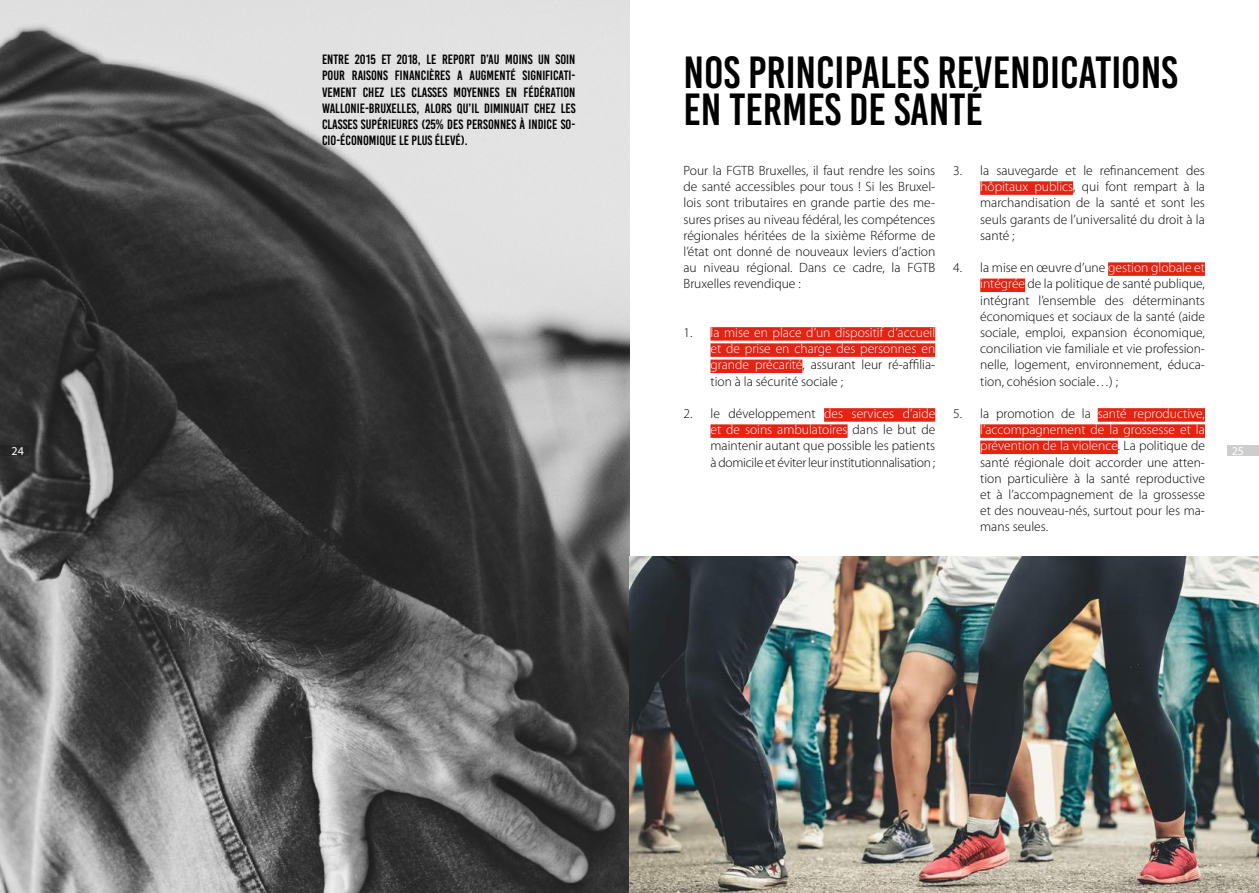
<style>
.page{position:relative;width:1259px;height:893px;background:#fff}
.page>*{position:absolute;margin:0;border:0;box-sizing:border-box;transform-origin:0 0}
.t1{font:45px/37.5px "Bebas Kai";color:#000}
.t2{font:300 13.5px/16.2px "Myriad Pro";color:#000;text-align:justify}
.t3{font:13.5px/16.2px "Bebas Kai";color:#000;text-align:justify}
.t4{font:300 13.5px/16.2px "Myriad Pro";color:#fff;text-align:justify}
.t5{font:12px "Myriad Pro";color:#fff}
.s1{color:#000}
.s2{color:#fff}
</style>
<div class="page">
<img style="left:0;top:0;width:629px;height:893px">
<div style="left:710px;top:327px;width:225px;height:14px;background:#e42313"></div>
<div style="left:710px;top:343px;width:225px;height:14px;background:#e42313"></div>
<div style="left:710px;top:360px;width:92px;height:13px;background:#e42313"></div>
<div style="left:824px;top:408px;width:111px;height:14px;background:#e42313"></div>
<div style="left:710px;top:424px;width:137px;height:14px;background:#e42313"></div>
<div style="left:980px;top:181px;width:93px;height:14px;background:#e42313"></div>
<div style="left:1108px;top:262px;width:97px;height:14px;background:#e42313"></div>
<div style="left:980px;top:279px;width:45px;height:13px;background:#e42313"></div>
<div style="left:1097px;top:408px;width:108px;height:14px;background:#e42313"></div>
<div style="left:980px;top:424px;width:225px;height:14px;background:#e42313"></div>
<div style="left:980px;top:441px;width:137px;height:13px;background:#e42313"></div>
<img style="left:629px;top:556px;width:630px;height:337px">
<div style="left:1227px;top:445px;width:32px;height:11px;background:#cdcdcd"></div>
<div style="left:0;top:445px;width:29px;height:11px;background:#272727"></div>
<p class="t3" style="left:322px;top:51px;width:255px">ENTRE 2015 ET 2018, LE REPORT D’AU MOINS UN SOIN POUR RAISONS FINANCIÈRES A AUGMENTÉ SIGNIFICATI-VEMENT CHEZ LES CLASSES MOYENNES EN FÉDÉRATION WALLONIE-BRUXELLES, ALORS QU’IL DIMINUAIT CHEZ LES CLASSES SUPÉRIEURES (25% DES PERSONNES À INDICE SO-CIO-ÉCONOMIQUE LE PLUS ÉLEVÉ).</p>
<h1 class="t1" style="left:683px;top:54px;width:495px">NOS PRINCIPALES REVENDICATIONS<br>EN TERMES DE SANTÉ</h1>
<p class="t2" style="left:683px;top:162px;width:253px">Pour la FGTB Bruxelles, il faut rendre les soins de santé accessibles pour tous ! Si les Bruxel&shy;lois sont tributaires en grande partie des me&shy;sures prises au niveau fédéral, les compétences régionales héritées de la sixième Réforme de l’état ont donné de nouveaux leviers d’action au niveau régional. Dans ce cadre, la FGTB Bruxelles revendique :</p>
<p class="t4" style="left:710px;top:324px;width:226px;text-indent:-27px"><span class="s1">1.</span> la mise en place d’un dispositif d’accueil et de prise en charge des personnes en grande précarité<span class="s1">, assurant leur ré-affilia&shy;tion à la sécurité sociale ;</span></p>
<p class="t2" style="left:710px;top:405px;width:226px;text-indent:-27px">2. le développement <span class="s2">des services d’aide et de soins ambulatoires</span> dans le but de maintenir autant que possible les patients à domicile et éviter leur institutionnalisation ;</p>
<p class="t2" style="left:980px;top:162px;width:226px;text-indent:-27px">3. la sauvegarde et le refinancement des <span class="s2">hôpitaux publics</span>, qui font rempart à la marchandisation de la santé et sont les seuls garants de l’universalité du droit à la santé ;</p>
<p class="t2" style="left:980px;top:259px;width:226px;text-indent:-27px">4. la mise en œuvre d’une <span class="s2">gestion globale et intégrée</span> de la politique de santé publique, intégrant l’ensemble des déterminants économiques et sociaux de la santé (aide sociale, emploi, expansion économique, conciliation vie familiale et vie profession&shy;nelle, logement, environnement, éduca&shy;tion, cohésion sociale…) ;</p>
<p class="t2" style="left:980px;top:405px;width:226px;text-indent:-27px">5. la promotion de la <span class="s2">santé reproductive, l’accompagnement de la grossesse et la prévention de la violence</span>. La politique de santé régionale doit accorder une atten&shy;tion particulière à la santé reproductive et à l’accompagnement de la grossesse et des nouveau-nés, surtout pour les ma&shy;mans seules.</p>
<p class="t5" style="left:12px;top:443px;width:14px">24</p>
<p class="t5" style="left:1231px;top:443px;width:14px">25</p>
</div>
